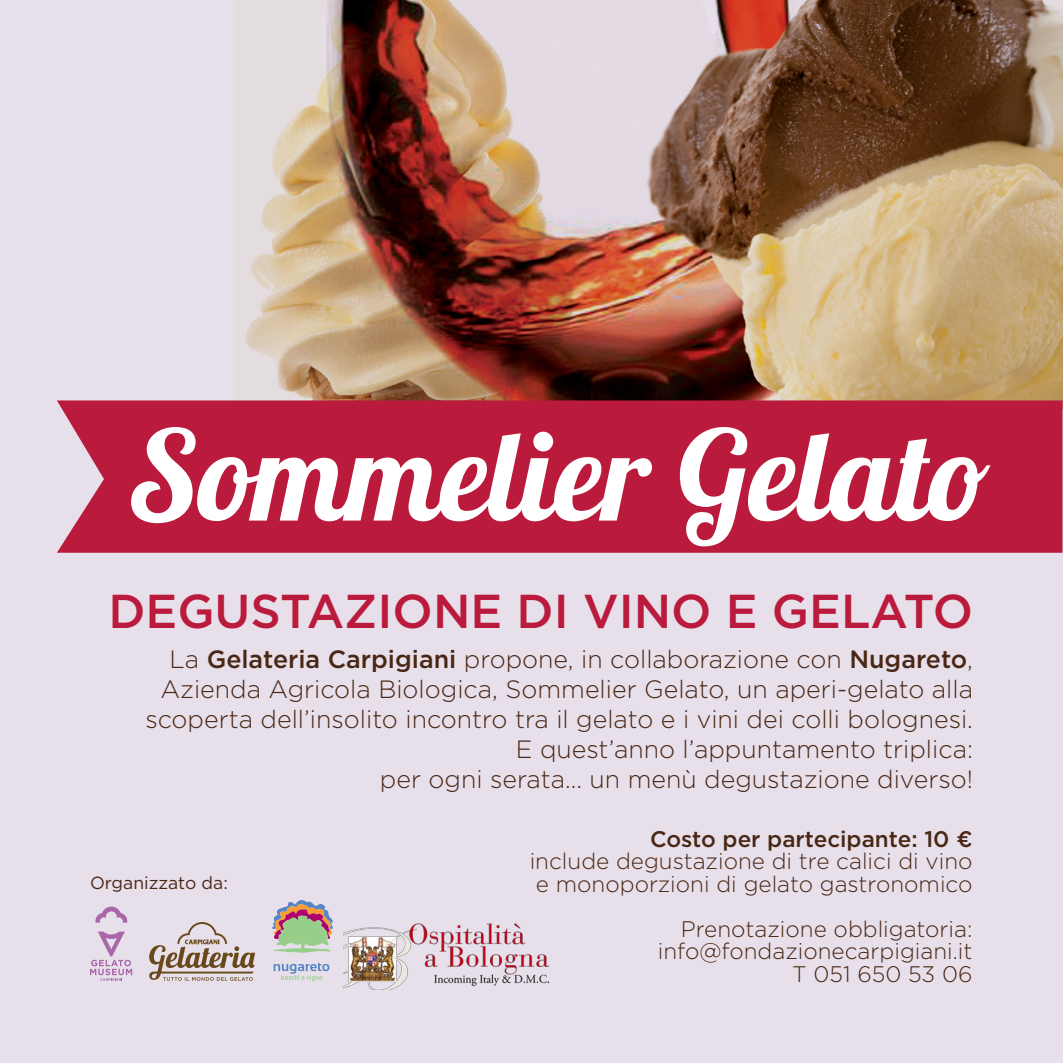
<style>
.page{position:relative;width:1063px;height:1063px;background:#e7dfea}
.page>*{position:absolute;margin:0;border:0;box-sizing:border-box;transform-origin:0 0}
.t1{font:124.75px "Lobster 1.4";color:#fff}
.t2{font:500 47.5px "Gotham HTF";color:#ba1a3c}
.t3{font:300 25px/30px "Gotham HTF";color:#492715;text-align:right}
.t4{font:300 22.5px "Gotham HTF";color:#492715}
.t5{font:500 22.5px "Gotham HTF";color:#492715}
.t6{font:17.5px "Gotham HTF";color:#492715}
.s1{font-weight:500}
</style>
<div class="page">
<img style="left:236px;top:0;width:827px;height:400px">
<div style="left:57px;top:400px;width:1006px;height:153px;background:#ba1a3c"></div>
<svg style="left:90px;top:932px;width:42px;height:49px"></svg>
<svg style="left:96px;top:907px;width:31px;height:16px"></svg>
<svg style="left:272px;top:900px;width:61px;height:53px"></svg>
<div style="left:322px;top:964px;width:7px;height:7px;background:#5786c5;border-radius:50%"></div>
<svg style="left:274px;top:963px;width:54px;height:18px"></svg>
<svg style="left:149px;top:922px;width:106px;height:59px"></svg>
<img style="left:343px;top:924px;width:205px;height:65px">
<p class="t1" style="left:128px;top:396px;width:864px">Sommelier Gelato</p>
<p class="t2" style="left:108px;top:584px;width:866px">DEGUSTAZIONE DI VINO E GELATO</p>
<p class="t3" style="left:145px;top:644px;width:829px">La <span class="s1">Gelateria Carpigiani</span> propone, in collaborazione con <span class="s1">Nugareto</span>,<br>Azienda Agricola Biologica, Sommelier Gelato, un aperi-gelato alla scoperta dell’insolito incontro tra il gelato e i vini dei colli bolognesi.</p>
<p class="t3" style="left:516px;top:734px;width:459px">E quest’anno l’appuntamento triplica:</p>
<p class="t3" style="left:380px;top:764px;width:595px">per ogni serata… un menù degustazione diverso!</p>
<p class="t5" style="left:650px;top:826px;width:324px">Costo per partecipante: 10 ¤</p>
<p class="t4" style="left:530px;top:849px;width:444px">include degustazione di tre calici di vino</p>
<p class="t4" style="left:536px;top:872px;width:438px">e monoporzioni di gelato gastronomico</p>
<p class="t4" style="left:681px;top:917px;width:293px">Prenotazione obbligatoria:</p>
<p class="t4" style="left:658px;top:939px;width:316px">info@fondazionecarpigiani.it</p>
<p class="t4" style="left:792px;top:962px;width:182px">T 051 650 53 06</p>
<p class="t6" style="left:90px;top:873px;width:139px">Organizzato da:</p>
</div>
